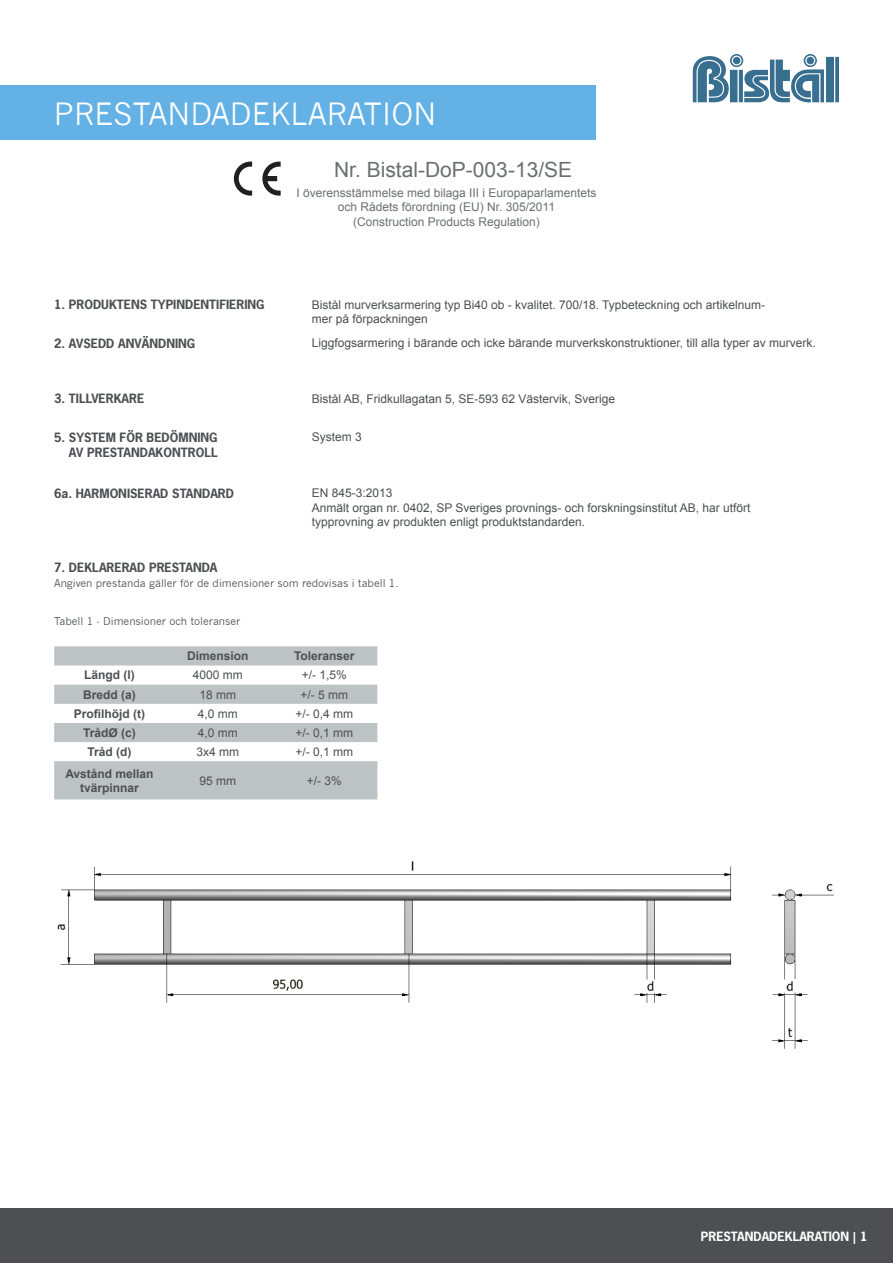
<style>
.page{position:relative;width:893px;height:1263px;background:#fff}
.page>*{position:absolute;margin:0;border:0;box-sizing:border-box;transform-origin:0 0}
.t1{font:30px "News Gothic";color:#fff}
.t2{font:21px "Arial";color:#6c6f70}
.t3{font:12px/14.4px "Arial";color:#4d4f53}
.t4{font:700 12px "News Gothic Std";color:#4d4f53}
.t5{font:12px/14.4px "Arial";color:#6c6f70;text-align:center}
.t6{font:700 12px/14.4px "Arial";color:#4d4f53;text-align:center}
.t7{font:700 12px "News Gothic Std";color:#fff}
.t8{font:10.5px "News Gothic";color:#4d4f53}
</style>
<div class="page">
<svg style="left:693px;top:54px;width:146px;height:48px"></svg>
<div style="left:0;top:85px;width:595px;height:54px;background:#63b1e5"></div>
<svg style="left:234px;top:162px;width:18px;height:34px"></svg>
<svg style="left:262px;top:162px;width:19px;height:34px"></svg>
<svg style="left:54px;top:646px;width:323px;height:153px;fill:#bdc2c4"></svg>
<div style="left:0;top:1209px;width:893px;height:54px;background:#4d4f53"></div>
<img style="left:57px;top:861px;width:777px;height:188px">
<p class="t1" style="left:54px;top:97px;width:384px">PRESTANDADEKLARATION</p>
<p class="t2" style="left:334px;top:156px;width:240px">Nr. Bistal-DoP-003-13/SE</p>
<p class="t4" style="left:54px;top:297px;width:212px">1. PRODUKTENS TYPINDENTIFIERING</p>
<p class="t4" style="left:54px;top:335px;width:143px">2. AVSEDD ANVÄNDNING</p>
<p class="t4" style="left:54px;top:391px;width:92px">3. TILLVERKARE</p>
<p class="t4" style="left:54px;top:430px;width:165px">5. SYSTEM FÖR BEDÖMNING</p>
<p class="t4" style="left:69px;top:444px;width:150px">AV PRESTANDAKONTROLL</p>
<p class="t4" style="left:54px;top:485px;width:182px">6a. HARMONISERAD STANDARD</p>
<p class="t4" style="left:54px;top:559px;width:165px">7. DEKLARERAD PRESTANDA</p>
<p class="t5" style="left:296px;top:186px;width:302px">I överensstämmelse med bilaga III i Europaparlamentets och Rådets förordning (EU) Nr. 305/2011</p>
<p class="t5" style="left:353px;top:214px;width:188px">(Construction Products Regulation)</p>
<p class="t3" style="left:312px;top:297px;width:455px">Bistål murverksarmering typ Bi40 ob - kvalitet. 700/18. Typbeteckning och artikelnum&shy;mer på förpackningen</p>
<p class="t3" style="left:312px;top:336px;width:506px">Liggfogsarmering i bärande och icke bärande murverkskonstruktioner, till alla typer av murverk.</p>
<p class="t3" style="left:312px;top:391px;width:305px">Bistål AB, Fridkullagatan 5, SE-593 62 Västervik, Sverige</p>
<p class="t3" style="left:312px;top:430px;width:52px">System 3</p>
<p class="t3" style="left:312px;top:486px;width:82px">EN 845-3:2013</p>
<p class="t3" style="left:312px;top:500px;width:440px">Anmält organ nr. 0402, SP Sveriges provnings- och forskningsinstitut AB, har utfört</p>
<p class="t3" style="left:312px;top:515px;width:275px">typprovning av produkten enligt produktstandarden.</p>
<p class="t8" style="left:54px;top:577px;width:346px">Angiven prestanda gäller för de dimensioner som redovisas i tabell 1.</p>
<p class="t8" style="left:54px;top:615px;width:188px">Tabell 1 - Dimensioner och toleranser</p>
<p class="t6" style="left:187px;top:649px;width:63px">Dimension</p>
<p class="t6" style="left:294px;top:649px;width:62px">Toleranser</p>
<p class="t6" style="left:84px;top:668px;width:52px">Längd (l)</p>
<p class="t3" style="left:193px;top:668px;width:52px">4000 mm</p>
<p class="t3" style="left:302px;top:668px;width:47px">+/- 1,5%</p>
<p class="t6" style="left:83px;top:687px;width:54px">Bredd (a)</p>
<p class="t3" style="left:200px;top:687px;width:38px">18 mm</p>
<p class="t3" style="left:300px;top:687px;width:49px">+/- 5 mm</p>
<p class="t6" style="left:74px;top:707px;width:73px">Profilhöjd (t)</p>
<p class="t3" style="left:198px;top:706px;width:42px">4,0 mm</p>
<p class="t3" style="left:295px;top:706px;width:59px">+/- 0,4 mm</p>
<p class="t6" style="left:83px;top:726px;width:54px">TrådØ (c)</p>
<p class="t3" style="left:198px;top:725px;width:42px">4,0 mm</p>
<p class="t3" style="left:295px;top:725px;width:59px">+/- 0,1 mm</p>
<p class="t6" style="left:87px;top:745px;width:46px">Tråd (d)</p>
<p class="t3" style="left:197px;top:745px;width:44px">3x4 mm</p>
<p class="t3" style="left:295px;top:745px;width:59px">+/- 0,1 mm</p>
<p class="t6" style="left:65px;top:766px;width:90px">Avstånd mellan tvärpinnar</p>
<p class="t3" style="left:200px;top:773px;width:38px">95 mm</p>
<p class="t3" style="left:307px;top:773px;width:37px">+/- 3%</p>
<p class="t7" style="left:701px;top:1228px;width:168px">PRESTANDADEKLARATION | 1</p>
</div>
